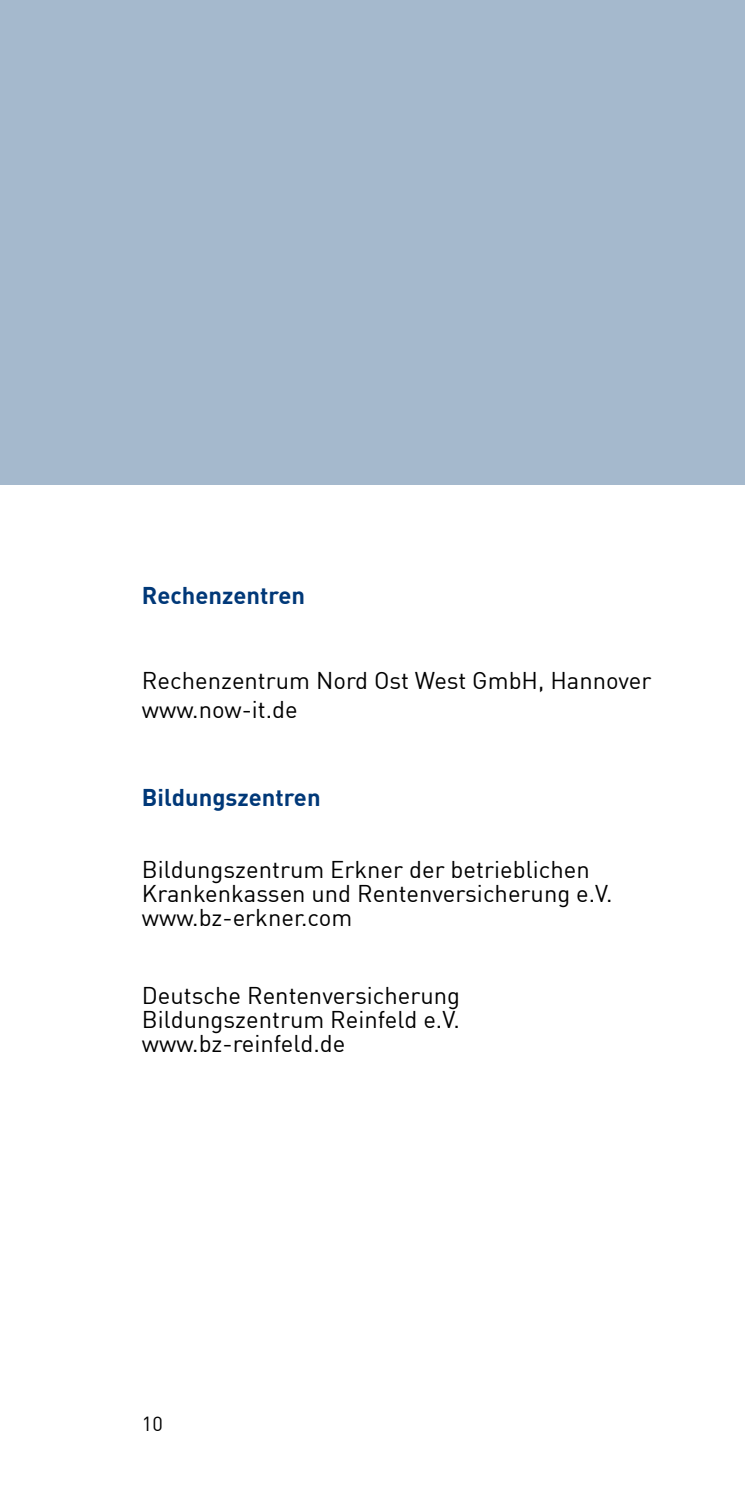
<style>
.page{position:relative;width:745px;height:1489px;background:#fff}
.page>*{position:absolute;margin:0;border:0;box-sizing:border-box;transform-origin:0 0}
.t1{font:23.75px/24px "DIN";color:#000}
.t2{font:700 23.75px "DIN";color:#003878}
.t3{font:20px "DIN";color:#000}
</style>
<div class="page">
<div style="left:0;top:0;width:744px;height:485px;background:#a5b9cd"></div>
<p class="t2" style="left:142px;top:579px;width:165px">Rechenzentren</p>
<p class="t1" style="left:142px;top:665px;width:511px;line-height:28.5px">Rechenzentrum Nord Ost West GmbH, Hannover www.now-it.de</p>
<p class="t2" style="left:142px;top:782px;width:180px">Bildungszentren</p>
<p class="t1" style="left:142px;top:857px;width:472px">Bildungszentrum Erkner der betrieblichen<br>Krankenkassen und Rentenversicherung e.V. www.bz-erkner.com</p>
<p class="t1" style="left:142px;top:983px;width:319px;text-align:justify">Deutsche Rentenversicherung Bildungszentrum Reinfeld e.V. www.bz-reinfeld.de</p>
<p class="t3" style="left:142px;top:1410px;width:22px">10</p>
</div>
